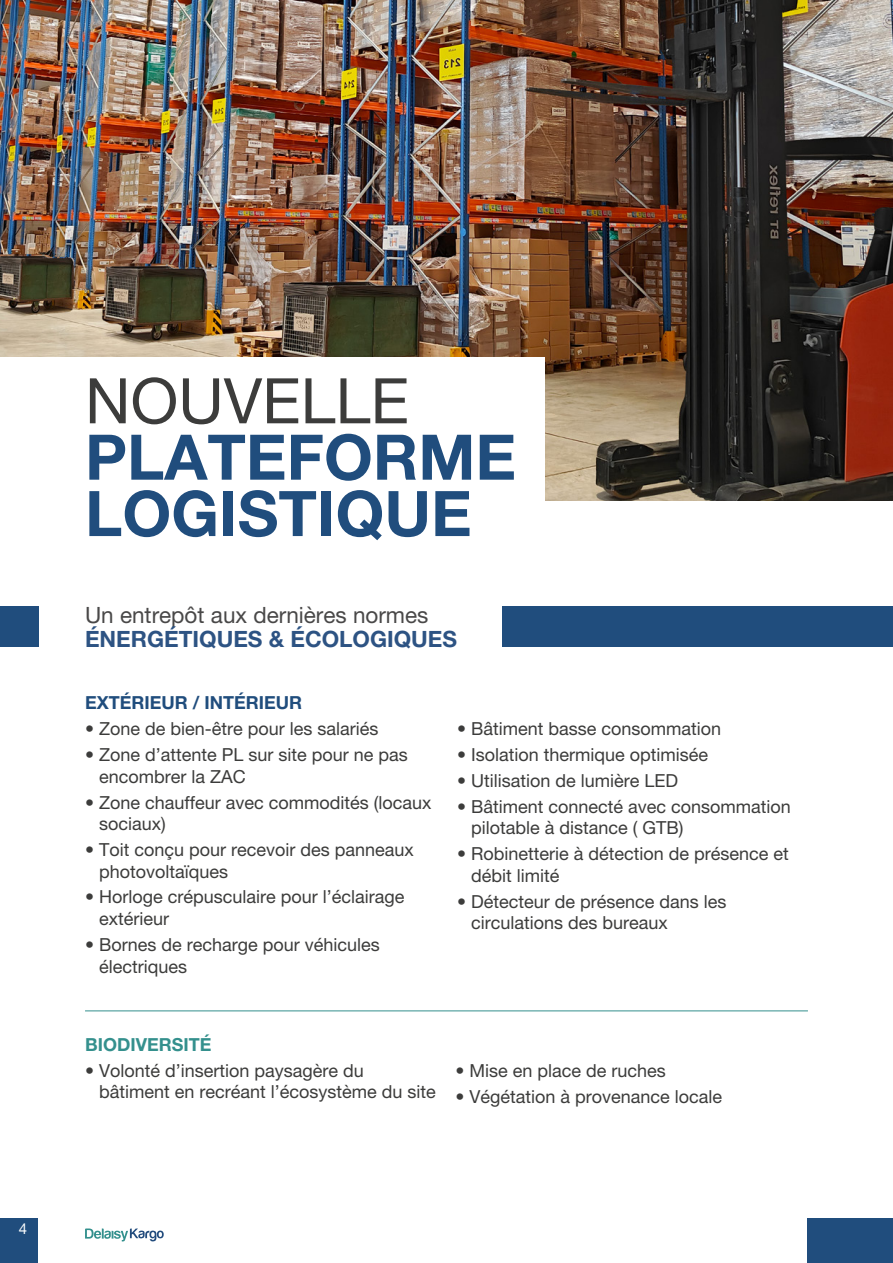
<style>
.page{position:relative;width:893px;height:1263px;background:#fff}
.page>*{position:absolute;margin:0;border:0;box-sizing:border-box;transform-origin:0 0}
.t1{font:700 62.85px/56.4px "Helvetica Neue LT Pro";color:#204d7d}
.t2{font:62.85px "Helvetica Neue LT Pro";color:#3c3c3b}
.t3{font:22.5px "Helvetica Neue LT Pro";color:#494848}
.t4{font:700 22.5px "Helvetica Neue LT Pro";color:#2d5383}
.t5{font:18px/21.6px "Helvetica Neue LT Pro";color:#3c3c3b}
.t6{font:700 18px "Helvetica Neue LT Pro";color:#204d7d}
.t7{font:700 18px "Helvetica Neue LT Pro";color:#34908d}
.t8{font:15px "Helvetica Neue LT Pro";color:#fff}
.s1{font-weight:700}
</style>
<div class="page">
<img style="left:0;top:0;width:893px;height:500px">
<div style="left:0;top:357px;width:544px;height:200px;background:#fff"></div>
<hr style="left:85px;top:1010px;width:723px;height:1px;background:#34908d">
<div style="left:502px;top:606px;width:391px;height:41px;background:#204d7d"></div>
<hr style="left:892px;top:269px;width:1px;height:41px;background:#204d7d">
<div style="left:0;top:606px;width:38px;height:41px;background:#204d7d"></div>
<div style="left:0;top:1218px;width:38px;height:45px;background:#204d7d"></div>
<svg style="left:85px;top:1228px;width:79px;height:13px"></svg>
<div style="left:808px;top:1218px;width:85px;height:45px;background:#204d7d"></div>
<p class="t8" style="left:19px;top:1220px;width:10px">4</p>
<h1 class="t2" style="left:85px;top:363px;width:325px">NOUVELLE</h1>
<h1 class="t1" style="left:85px;top:428px;width:433px">PLATEFORME<br>LOGISTIQUE</h1>
<p class="t3" style="left:85px;top:601px;width:345px">Un entrepôt aux dernières normes</p>
<p class="t4" style="left:85px;top:625px;width:374px">ÉNERGÉTIQUES &amp; ÉCOLOGIQUES</p>
<p class="t6" style="left:85px;top:692px;width:218px">EXTÉRIEUR / INTÉRIEUR</p>
<p class="t5" style="left:85px;top:718px;width:295px"><span class="s1">•</span> Zone de bien-être pour les salariés</p>
<p class="t5" style="left:99px;top:744px;width:310px;text-indent:-14px"><span class="s1">•</span> Zone d’attente PL sur site pour ne pas encombrer la ZAC</p>
<p class="t5" style="left:99px;top:791px;width:334px;text-indent:-14px"><span class="s1">•</span> Zone chauffeur avec commodités (locaux sociaux)</p>
<p class="t5" style="left:99px;top:838px;width:316px;text-indent:-14px"><span class="s1">•</span> Toit conçu pour recevoir des panneaux photovoltaïques</p>
<p class="t5" style="left:99px;top:886px;width:307px;text-indent:-14px"><span class="s1">•</span> Horloge crépusculaire pour l’éclairage extérieur</p>
<p class="t5" style="left:99px;top:933px;width:282px;text-indent:-14px"><span class="s1">•</span> Bornes de recharge pour véhicules électriques</p>
<p class="t5" style="left:457px;top:718px;width:266px"><span class="s1">•</span> Bâtiment basse consommation</p>
<p class="t5" style="left:457px;top:744px;width:253px"><span class="s1">•</span> Isolation thermique optimisée</p>
<p class="t5" style="left:457px;top:769px;width:223px"><span class="s1">•</span> Utilisation de lumière LED</p>
<p class="t5" style="left:471px;top:795px;width:321px;text-indent:-14px"><span class="s1">•</span> Bâtiment connecté avec consommation pilotable à distance ( GTB)</p>
<p class="t5" style="left:471px;top:843px;width:319px;text-indent:-14px"><span class="s1">•</span> Robinetterie à détection de présence et débit limité</p>
<p class="t5" style="left:471px;top:890px;width:257px;text-indent:-14px"><span class="s1">•</span> Détecteur de présence dans les circulations des bureaux</p>
<p class="t7" style="left:85px;top:1033px;width:128px">BIODIVERSITÉ</p>
<p class="t5" style="left:99px;top:1059px;width:338px;text-indent:-14px"><span class="s1">•</span> Volonté d’insertion paysagère du bâtiment en recréant l’écosystème du site</p>
<p class="t5" style="left:455px;top:1059px;width:212px"><span class="s1">•</span> Mise en place de ruches</p>
<p class="t5" style="left:455px;top:1085px;width:268px"><span class="s1">•</span> Végétation à provenance locale</p>
</div>
